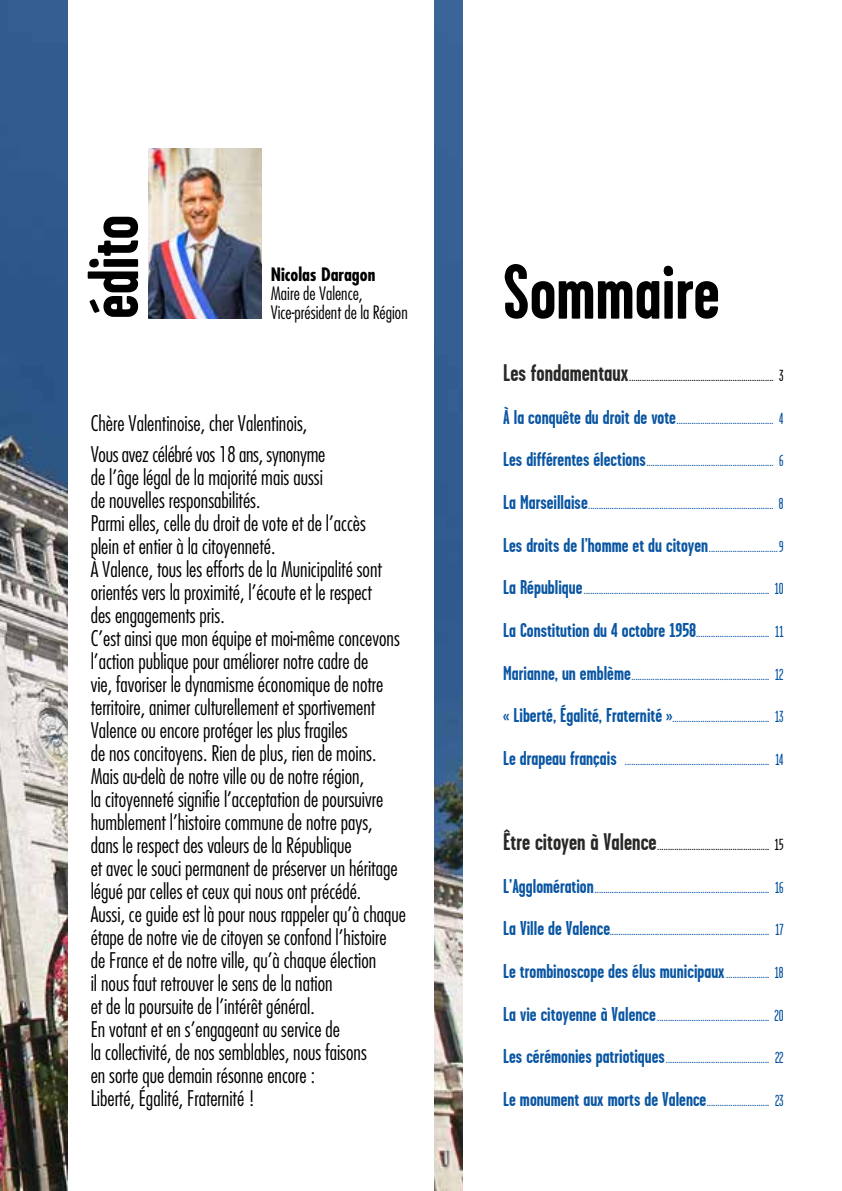
<style>
.page{position:relative;width:842px;height:1191px;background:#fff}
.page>*{position:absolute;margin:0;border:0;box-sizing:border-box;transform-origin:0 0}
.t1{font:700 78px "Garage Gothic";color:#000}
.t2{font:700 72px "Garage Gothic";color:#000}
.t3{font:300 condensed 21px/23px "Futura";color:#000}
.t4{font:700 20px "Garage Gothic";color:#0a56a3}
.t5{font:300 condensed 18px/19px "Futura";color:#000}
.t6{font:700 condensed 18px "Futura";color:#000}
.t7{font:14px "Garage Gothic";color:#004f9f}
.t8{font:14px "Garage Gothic";color:#000}
.s1{font-weight:700;font-size:24px;color:#282827}
.s2{font-size:16px}
.s3{font-weight:700;font-size:20px;color:#0a56a3}
.s4{font-weight:400;font-size:14px;color:#004f9f}
.s5{font-weight:400;font-size:16px;color:#004f9f}
</style>
<div class="page">
<img style="left:0;top:0;width:463px;height:1191px">
<div style="left:68px;top:0;width:366px;height:1191px;background:#fff"></div>
<img style="left:148px;top:148px;width:114px;height:171px">
<h2 class="t2" style="left:75px;top:319px;width:105px;rotate:-90deg">édito</h2>
<p class="t6" style="left:271px;top:262px;width:106px">Nicolas Daragon</p>
<p class="t5" style="left:271px;top:283px;width:138px">Maire de Valence,<br>Vice-président de la Région</p>
<h3 class="t3" style="left:91px;top:407px;width:236px;line-height:31px">Chère Valentinoise, cher Valentinois,<br>Vous avez célébré vos 18 ans, synonyme</h3>
<p class="t3" style="left:91px;top:465px;width:317px">de l’âge légal de la majorité mais aussi<br>de nouvelles responsabilités.<br>Parmi elles, celle du droit de vote et de l’accès<br>plein et entier à la citoyenneté.<br>À Valence, tous les efforts de la Municipalité sont orientés vers la proximité, l’écoute et le respect<br>des engagements pris.<br>C’est ainsi que mon équipe et moi-même concevons l’action publique pour améliorer notre cadre de<br>vie, favoriser le dynamisme économique de notre territoire, animer culturellement et sportivement Valence ou encore protéger les plus fragiles<br>de nos concitoyens. Rien de plus, rien de moins.<br>Mais au-delà de notre ville ou de notre région,<br>la citoyenneté signifie l’acceptation de poursuivre humblement l’histoire commune de notre pays,<br>dans le respect des valeurs de la République<br>et avec le souci permanent de préserver un héritage légué par celles et ceux qui nous ont précédé.<br>Aussi, ce guide est là pour nous rappeler qu’à chaque étape de notre vie de citoyen se confond l’histoire de France et de notre ville, qu’à chaque élection<br>il nous faut retrouver le sens de la nation<br>et de la poursuite de l’intérêt général.<br>En votant et en s’engageant au service de<br>la collectivité, de nos semblables, nous faisons<br>en sorte que demain résonne encore :<br>Liberté, Égalité, Fraternité !</p>
<h1 class="t1" style="left:503px;top:251px;width:218px">Sommaire</h1>
<p class="t8" style="left:503px;top:369px;width:282px"><span class="s1">Les fondamentaux</span>................................................................... <span class="s2">3</span></p>
<p class="t7" style="left:503px;top:412px;width:282px"><span class="s3">À la conquête du droit de vote</span>............................................. <span class="s2">4</span></p>
<p class="t7" style="left:503px;top:454px;width:282px"><span class="s3">Les différentes élections</span>........................................................... <span class="s2">6</span></p>
<p class="t7" style="left:503px;top:497px;width:282px"><span class="s3">La Marseillaise</span>...................................................................................... <span class="s2">8</span></p>
<p class="t7" style="left:503px;top:540px;width:282px"><span class="s3">Les droits de l’homme et du citoyen</span>................................<span class="s2">9</span></p>
<p class="t7" style="left:503px;top:582px;width:282px"><span class="s3">La République</span>...................................................................................... <span class="s2">10</span></p>
<p class="t7" style="left:503px;top:625px;width:282px"><span class="s3">La Constitution du 4 octobre 1958</span>.................................. <span class="s2">11</span></p>
<p class="t7" style="left:503px;top:667px;width:282px"><span class="s3">Marianne, un emblème</span>................................................................ <span class="s2">12</span></p>
<p class="t7" style="left:503px;top:710px;width:282px"><span class="s3">« Liberté, Égalité, Fraternité »</span>............................................. <span class="s2">13</span></p>
<p class="t7" style="left:503px;top:753px;width:282px"><span class="s3">Le drapeau français</span> ................................................................... <span class="s2">14</span></p>
<p class="t8" style="left:503px;top:838px;width:282px"><span class="s1">Être citoyen à Valence</span>.................................................... <span class="s2">15</span></p>
<p class="t7" style="left:503px;top:880px;width:282px"><span class="s3">L’Agglomération</span>................................................................................. <span class="s2">16</span></p>
<p class="t7" style="left:503px;top:923px;width:282px"><span class="s3">La Ville de Valence</span>.......................................................................... <span class="s2">17</span></p>
<h3 class="t4" style="left:503px;top:960px;width:282px">Le trombinoscope des élus municipaux<span class="s4">....................</span> <span class="s5">18</span></h3>
<p class="t7" style="left:503px;top:1008px;width:282px"><span class="s3">La vie citoyenne à Valence</span>.................................................... <span class="s2">20</span></p>
<p class="t7" style="left:503px;top:1051px;width:282px"><span class="s3">Les cérémonies patriotiques</span>................................................ <span class="s2">22</span></p>
<p class="t7" style="left:503px;top:1094px;width:282px"><span class="s3">Le monument aux morts de Valence</span>............................. <span class="s2">23</span></p>
</div>
